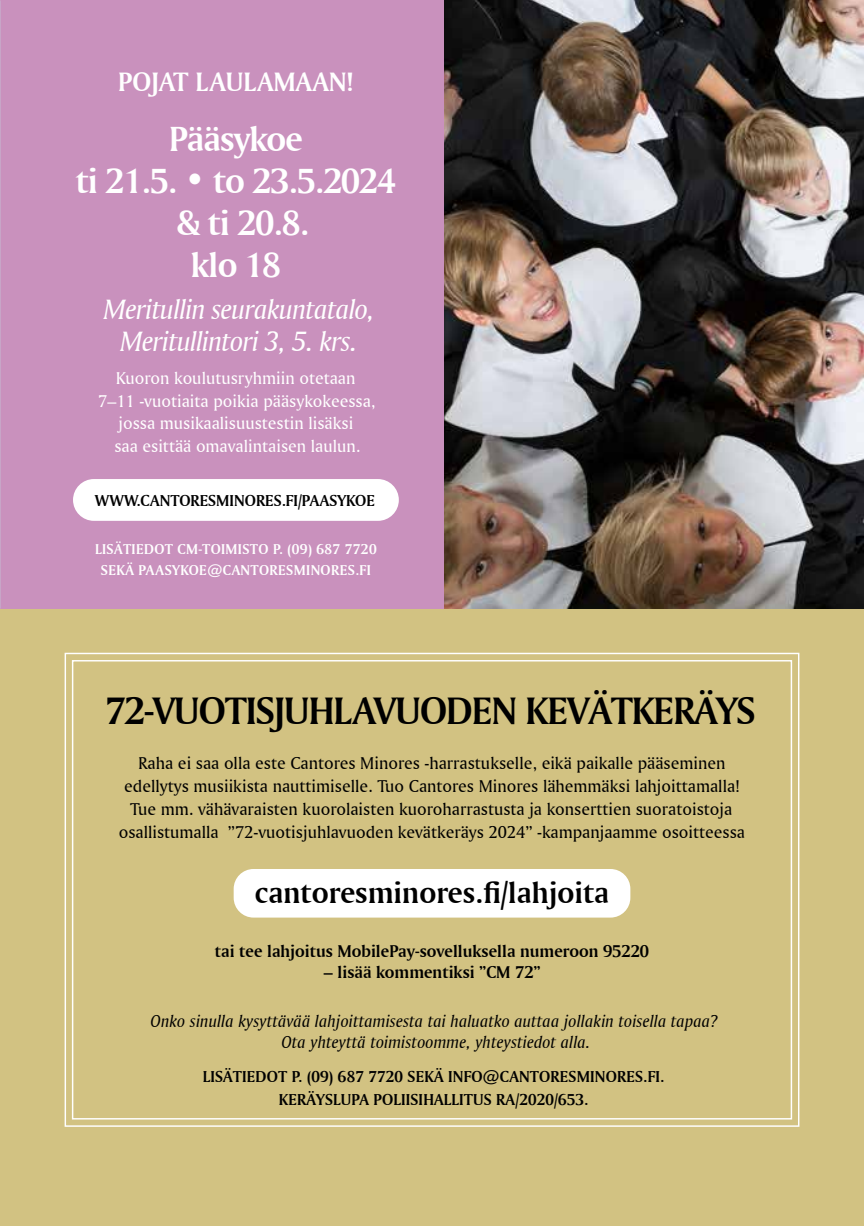
<style>
.page{position:relative;width:864px;height:1226px;background:#fff}
.page>*{position:absolute;margin:0;border:0;box-sizing:border-box;transform-origin:0 0}
.t1{font:40.25px "Amerigo BT Bold A";letter-spacing:-.025em;color:#000}
.t2{font:36.75px/42px "Amerigo BT Bold A";letter-spacing:-.025em;color:#fff;text-align:center}
.t3{font:31.5px "Amerigo BT Bold A";color:#000}
.t4{font:29.4px/31.5px "Amerigo BT Italic A";letter-spacing:-.025em;color:#fff;text-align:center}
.t5{font:28px "Amerigo BT Bold A";color:#fff}
.t6{font:17.85px/22.8px "Amerigo BT Roman A";color:#000;text-align:center}
.t7{font:17.85px/22.4px "Amerigo BT Roman A";color:#fff;text-align:center}
.t8{font:17.85px/21px "Amerigo BT Italic A";color:#000;text-align:center}
.t9{font:17.85px "Amerigo BT Bold A";color:#000}
.t10{font:16.62px/22.8px "Amerigo BT Bold A";letter-spacing:.01em;color:#000;text-align:center}
.t11{font:15.05px/21px "Amerigo BT Bold A";letter-spacing:.025em;color:#fff;text-align:center}
</style>
<div class="page">
<div style="left:0;top:608px;width:863px;height:617px;background:#d2c282"></div>
<svg style="left:64px;top:652px;width:735px;height:475px"></svg>
<div style="left:233px;top:868px;width:397px;height:49px;background:#fff;border-radius:20px"></div>
<div style="left:0;top:0;width:863px;height:608px;background:#c991bd"></div>
<div style="left:73px;top:479px;width:325px;height:42px;background:#fff;border-radius:21px"></div>
<img style="left:444px;top:0;width:419px;height:608px">
<h3 class="t5" style="left:118px;top:64px;width:236px">POJAT LAULAMAAN!</h3>
<h2 class="t2" style="left:76px;top:117px;width:321px">Pääsykoe<br>ti 21.5. • to 23.5.2024 &amp; ti 20.8.<br>klo 18</h2>
<h3 class="t4" style="left:103px;top:293px;width:273px">Meritullin seurakuntatalo,<br>Meritullintori 3, 5. krs.</h3>
<p class="t7" style="left:98px;top:367px;width:279px">Kuoron koulutusryhmiin otetaan 7–11 -vuotiaita poikia pääsykokeessa, jossa musikaalisuustestin lisäksi<br>saa esittää omavalintaisen laulun.</p>
<p class="t10" style="left:95px;top:489px;width:282px">WWW.CANTORESMINORES.FI/PAASYKOE</p>
<p class="t11" style="left:95px;top:538px;width:283px">LISÄTIEDOT CM-TOIMISTO P. (09) 687 7720<br>SEKÄ PAASYKOE@CANTORESMINORES.FI</p>
<h1 class="t1" style="left:105px;top:685px;width:652px">72-VUOTISJUHLAVUODEN KEVÄTKERÄYS</h1>
<p class="t6" style="left:119px;top:751px;width:627px">Raha ei saa olla este Cantores Minores -harrastukselle, eikä paikalle pääseminen edellytys musiikista nauttimiselle. Tuo Cantores Minores lähemmäksi lahjoittamalla!<br>Tue mm. vähävaraisten kuorolaisten kuoroharrastusta ja konserttien suoratoistoja osallistumalla ”72-vuotisjuhlavuoden kevätkeräys 2024” -kampanjaamme osoitteessa</p>
<h3 class="t3" style="left:255px;top:872px;width:356px">cantoresminores.fi/lahjoita</h3>
<p class="t9" style="left:215px;top:940px;width:435px">tai tee lahjoitus MobilePay-sovelluksella numeroon 95220</p>
<p class="t9" style="left:324px;top:961px;width:218px">– lisää kommentiksi ”CM 72”</p>
<p class="t8" style="left:150px;top:1010px;width:568px">Onko sinulla kysyttävää lahjoittamisesta tai haluatko auttaa jollakin toisella tapaa?<br>Ota yhteyttä toimistoomme, yhteystiedot alla.</p>
<p class="t10" style="left:203px;top:1064px;width:463px">LISÄTIEDOT P. (09) 687 7720 SEKÄ INFO@CANTORESMINORES.FI.<br>KERÄYSLUPA POLIISIHALLITUS RA/2020/653.</p>
</div>
